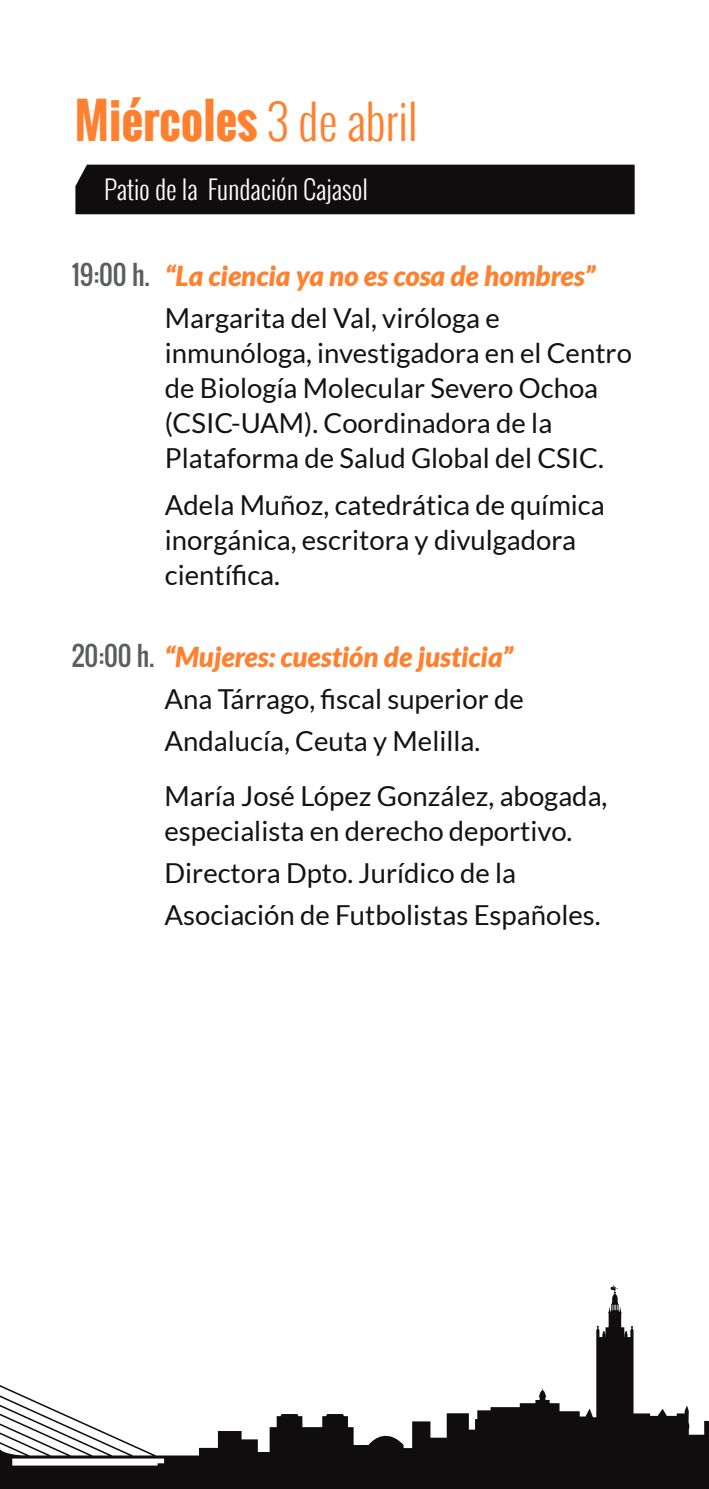
<style>
.page{position:relative;width:709px;height:1489px;background:#fff}
.page>*{position:absolute;margin:0;border:0;box-sizing:border-box;transform-origin:0 0}
.t1{font:700 47.5px "Oswald";color:#ff802f}
.t2{font:27.5px/35px "Lato";color:#141215}
.t3{font:italic 900 27.5px "Lato";color:#ff802f}
.t4{font:300 26px "Oswald";color:#fff}
.t5{font:26px "Oswald";color:#5c5d5f}
.s1{font-weight:300}
.s2{font-family:"Oswald";font-size:26px;color:#5c5d5f}
.s3{font-weight:900;font-style:italic;color:#ff802f}
</style>
<div class="page">
<div style="left:75px;top:165px;width:559px;height:49px;background:#100d0e"></div>
<svg style="left:0;top:1284px;width:709px;height:204px"></svg>
<h1 class="t1" style="left:75px;top:85px;width:344px">Miércoles <span class="s1">3 de abril</span></h1>
<p class="t4" style="left:104px;top:170px;width:265px">Patio de la Fundación Cajasol</p>
<p class="t5" style="left:72px;top:255px;width:79px">19:00 h.</p>
<p class="t3" style="left:165px;top:260px;width:432px">“La ciencia ya no es cosa de hombres”</p>
<p class="t2" style="left:165px;top:300px;width:468px">Margarita del Val, viróloga e inmunóloga, investigadora en el Centro de Biología Molecular Severo Ochoa (CSIC-UAM). Coordinadora de la Plataforma de Salud Global del CSIC.</p>
<p class="t2" style="left:165px;top:488px;width:441px">Adela Muñoz, catedrática de química inorgánica, escritora y divulgadora científica.</p>
<p class="t2" style="left:164px;top:636px;width:361px;line-height:42px;text-indent:-93px"><span class="s2">20:00 h.</span> <span class="s3">“Mujeres: cuestión de justicia”<br></span>Ana Tárrago, fiscal superior de<br>Andalucía, Ceuta y Melilla.</p>
<p class="t2" style="left:164px;top:778px;width:444px">María José López González, abogada, especialista en derecho deportivo.</p>
<p class="t2" style="left:164px;top:852px;width:437px;line-height:42px">Directora Dpto. Jurídico de la<br>Asociación de Futbolistas Españoles.</p>
</div>
